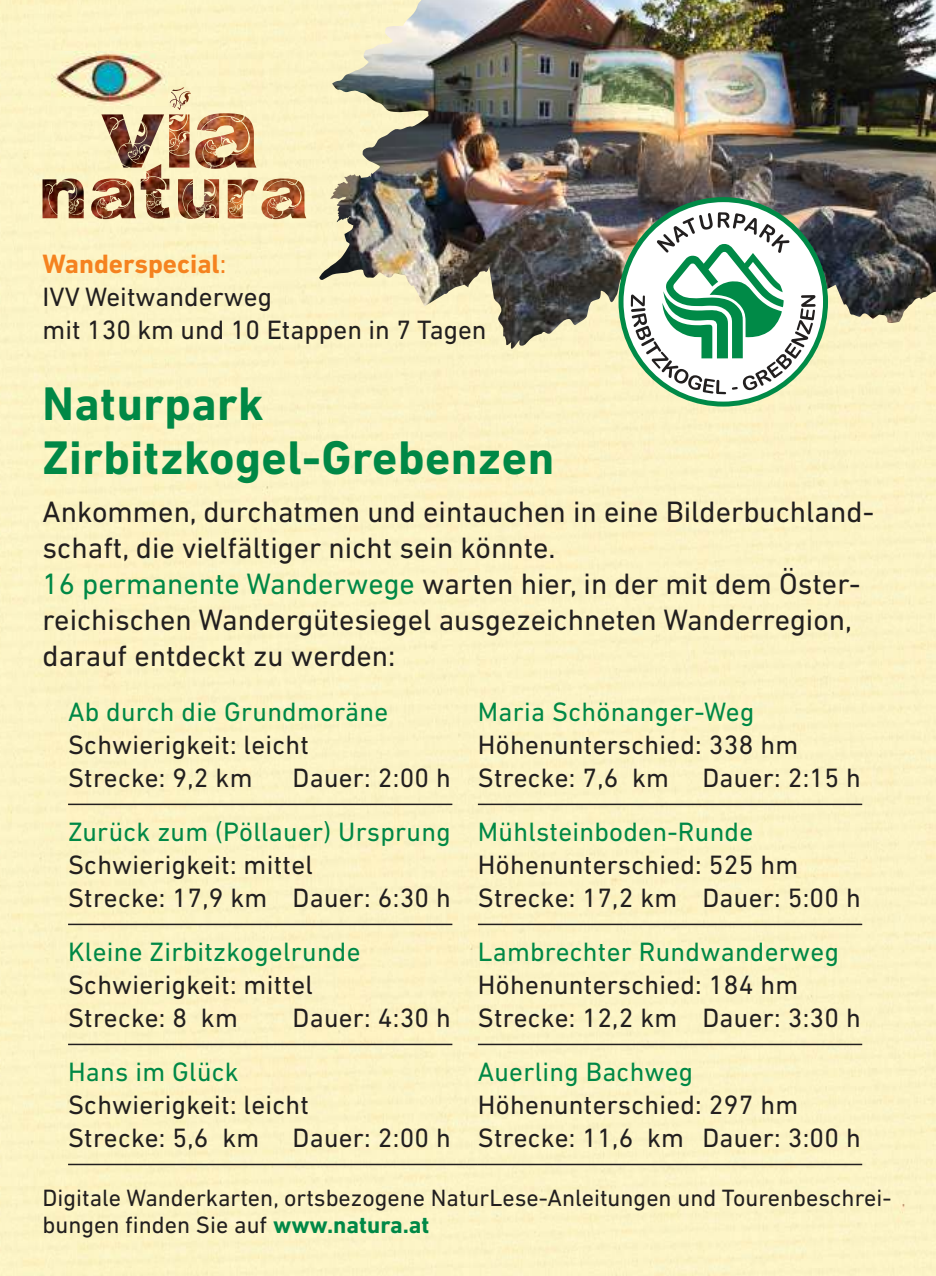
<style>
.page{position:relative;width:936px;height:1276px;background:#fff}
.page>*{position:absolute;margin:0;border:0;box-sizing:border-box;transform-origin:0 0}
.t1{font:700 48px/54px "DIN Next LT Pro";letter-spacing:.01em;color:#008846}
.t2{font:30px/36px "DIN Next LT Pro";color:#221f1f}
.t3{font:27px/33px "DIN Next LT Pro";letter-spacing:.01em;color:#221f1f}
.t4{font:27px "DIN Next LT Pro";letter-spacing:.01em;color:#008846}
.t5{font:24px/27px "DIN Next LT Pro";color:#221f1f}
.s1{font-weight:700;color:#f5821f}
.s2{color:#f5821f}
.s3{color:#008846}
.s4{font-weight:700;color:#008846}
</style>
<div class="page">
<img style="left:0;top:0;width:935px;height:1276px">
<img style="left:169px;top:87px;width:75px;height:69px">
<img style="left:51px;top:51px;width:117px;height:54px">
<img style="left:332px;top:0;width:97px;height:187px">
<hr style="left:68px;top:803px;width:384px;height:2px;background:#221f1f">
<hr style="left:68px;top:923px;width:384px;height:2px;background:#221f1f">
<hr style="left:68px;top:1043px;width:384px;height:2px;background:#221f1f">
<hr style="left:68px;top:1163px;width:410px;height:2px;background:#221f1f">
<hr style="left:478px;top:803px;width:384px;height:2px;background:#221f1f">
<hr style="left:478px;top:923px;width:384px;height:2px;background:#221f1f">
<hr style="left:478px;top:1043px;width:384px;height:2px;background:#221f1f">
<hr style="left:478px;top:1163px;width:384px;height:2px;background:#221f1f">
<svg style="left:618px;top:197px;width:210px;height:209px"></svg>
<p class="t3" style="left:43px;top:248px;width:445px"><span class="s1">Wanderspecial</span><span class="s2">:<br></span>IVV Weitwanderweg<br>mit 130 km und 10 Etappen in 7 Tagen</p>
<h1 class="t1" style="left:43px;top:381px;width:513px">Naturpark<br>Zirbitzkogel-Grebenzen</h1>
<p class="t2" style="left:43px;top:494px;width:833px">Ankommen, durchatmen und eintauchen in eine Bilderbuchland&shy;schaft, die vielfältiger nicht sein könnte.<br><span class="s3">16 permanente Wanderwege</span> warten hier, in der mit dem Öster&shy;reichischen Wandergütesiegel ausgezeichneten Wanderregion, darauf entdeckt zu werden:</p>
<p class="t4" style="left:68px;top:697px;width:321px">Ab durch die Grundmoräne</p>
<p class="t3" style="left:68px;top:728px;width:242px">Schwierigkeit: leicht<br>Strecke: 9,2 km</p>
<p class="t3" style="left:292px;top:761px;width:160px">Dauer: 2:00 h</p>
<p class="t4" style="left:68px;top:817px;width:384px">Zurück zum (Pöllauer) Ursprung</p>
<p class="t3" style="left:68px;top:848px;width:384px">Schwierigkeit: mittel<br>Strecke: 17,9 km Dauer: 6:30 h</p>
<p class="t4" style="left:68px;top:937px;width:294px">Kleine Zirbitzkogelrunde</p>
<p class="t3" style="left:68px;top:968px;width:246px">Schwierigkeit: mittel<br>Strecke: 8 km</p>
<p class="t3" style="left:292px;top:1001px;width:160px">Dauer: 4:30 h</p>
<p class="t4" style="left:68px;top:1057px;width:172px">Hans im Glück</p>
<p class="t3" style="left:68px;top:1088px;width:384px">Schwierigkeit: leicht<br>Strecke: 5,6 km Dauer: 2:00 h</p>
<p class="t4" style="left:478px;top:697px;width:278px">Maria Schönanger-Weg</p>
<p class="t3" style="left:478px;top:728px;width:384px">Höhenunterschied: 338 hm<br>Strecke: 7,6 km Dauer: 2:15 h</p>
<p class="t4" style="left:478px;top:817px;width:277px">Mühlsteinboden-Runde</p>
<p class="t3" style="left:478px;top:848px;width:384px">Höhenunterschied: 525 hm<br>Strecke: 17,2 km Dauer: 5:00 h</p>
<p class="t4" style="left:478px;top:937px;width:362px">Lambrechter Rundwanderweg</p>
<p class="t3" style="left:478px;top:968px;width:384px">Höhenunterschied: 184 hm<br>Strecke: 12,2 km Dauer: 3:30 h</p>
<p class="t4" style="left:478px;top:1057px;width:217px">Auerling Bachweg</p>
<p class="t3" style="left:478px;top:1088px;width:384px">Höhenunterschied: 297 hm<br>Strecke: 11,6 km Dauer: 3:00 h</p>
<p class="t5" style="left:43px;top:1184px;width:850px">Digitale Wanderkarten, ortsbezogene NaturLese-Anleitungen und Tourenbeschrei&shy;bungen finden Sie auf <span class="s4">www.natura.at</span></p>
</div>
